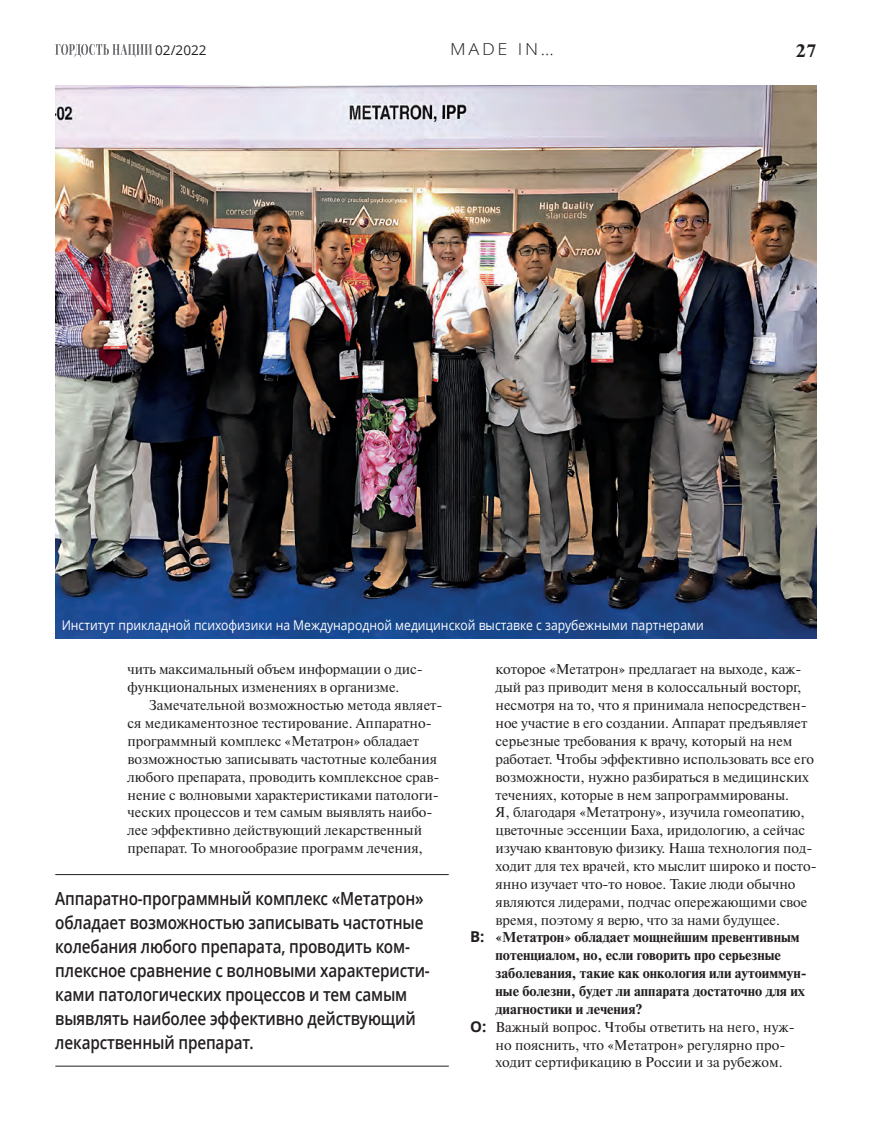
<style>
.page{position:relative;width:872px;height:1127px;background:#fff}
.page>*{position:absolute;margin:0;border:0;box-sizing:border-box;transform-origin:0 0}
.t1{font:600 18px/24px "Open Sans";letter-spacing:-.01em;color:#231f20;scale:.85 1}
.t2{font:700 18px "Newton C";color:#231f20;scale:1.1 1}
.t3{font:300 16.5px "Open Sans";letter-spacing:.15em;color:#231f20;scale:1.1 1}
.t4{font:14.25px/17.9px "Newton C";letter-spacing:-.005em;color:#231f20}
.t5{font:700 14.25px "Newton C";color:#231f20}
.t6{font:13.5px "Open Sans";color:#fff;scale:.9 1}
.t7{font:13.5px "Open Sans";color:#231f20}
.s1{font-family:"Open Sans";font-size:15px}
.s2{font-family:"Open Sans";font-weight:700;font-size:15px}
</style>
<div class="page">
<img style="left:55px;top:85px;width:761px;height:554px">
<hr style="left:55px;top:874px;width:394px;height:1px;background:#231f20">
<hr style="left:55px;top:1066px;width:394px;height:1px;background:#231f20">
<svg style="left:55px;top:44px;width:97px;height:13px"></svg>
<p class="t7" style="left:155px;top:40px;width:53px">02/2022</p>
<p class="t3" style="left:450px;top:38px;width:96px">MADE IN…</p>
<p class="t2" style="left:796px;top:40px;width:20px">27</p>
<p class="t6" style="left:62px;top:616px;width:715px">Институт прикладной психофизики на Международной медицинской выставке с зарубежными партнерами</p>
<p class="t4" style="left:128px;top:661px;width:297px">чить максимальный объем информации о дис&shy;функциональных изменениях в организме.</p>
<p class="t4" style="left:128px;top:696px;width:316px;text-indent:21px">Замечательной возможностью метода являет&shy;ся медикаментозное тестирование. Аппаратно&shy;программный комплекс «Метатрон» обладает возможностью записывать частотные колебания любого препарата, проводить комплексное срав&shy;нение с волновыми характеристиками патологи&shy;ческих процессов и тем самым выявлять наибо&shy;лее эффективно действующий лекарственный препарат. То многообразие программ лечения,</p>
<p class="t1" style="left:55px;top:886px;width:442px">Аппаратно-программный комплекс «Метатрон» обладает возможностью записывать частотные колебания любого препарата, проводить ком&shy;плексное сравнение с волновыми характеристи&shy;ками патологических процессов и тем самым выявлять наиболее эффективно действующий лекарственный препарат.</p>
<p class="t4" style="left:495px;top:661px;width:307px">которое «Метатрон» предлагает на выходе, каж-</p>
<p class="t4" style="left:495px;top:678px;width:307px">дый раз приводит меня в колоссальный восторг,</p>
<p class="t4" style="left:495px;top:696px;width:313px">несмотря на то, что я принимала непосредствен-</p>
<p class="t4" style="left:495px;top:714px;width:313px">ное участие в его создании. Аппарат предъявляет</p>
<p class="t4" style="left:495px;top:732px;width:298px">серьезные требования к врачу, который на нем</p>
<p class="t4" style="left:495px;top:750px;width:320px">работает. Чтобы эффективно использовать все его</p>
<p class="t4" style="left:495px;top:768px;width:315px">возможности, нужно разбираться в медицинских</p>
<p class="t4" style="left:495px;top:786px;width:295px">течениях, которые в нем запрограммированы.</p>
<p class="t4" style="left:495px;top:803px;width:311px">Я, благодаря «Метатрону», изучила гомеопатию,</p>
<p class="t4" style="left:495px;top:821px;width:311px">цветочные эссенции Баха, иридологию, а сейчас</p>
<p class="t4" style="left:495px;top:839px;width:318px">изучаю квантовую физику. Наша технология под-</p>
<p class="t4" style="left:495px;top:857px;width:323px">ходит для тех врачей, кто мыслит широко и посто-</p>
<p class="t4" style="left:495px;top:875px;width:301px">янно изучает что-то новое. Такие люди обычно</p>
<p class="t4" style="left:495px;top:893px;width:313px">являются лидерами, подчас опережающими свое</p>
<p class="t4" style="left:495px;top:911px;width:286px">время, поэтому я верю, что за нами будущее.</p>
<p class="t5" style="left:470px;top:929px;width:331px"><span class="s1">В:</span> «Метатрон» обладает мощнейшим превентивным</p>
<p class="t5" style="left:495px;top:947px;width:287px">потенциалом, но, если говорить про серьезные</p>
<p class="t5" style="left:495px;top:965px;width:313px">заболевания, такие как онкология или аутоиммун-</p>
<p class="t5" style="left:495px;top:983px;width:311px">ные болезни, будет ли аппарата достаточно для их</p>
<p class="t5" style="left:495px;top:1001px;width:149px">диагностики и лечения?</p>
<p class="t4" style="left:470px;top:1018px;width:326px"><span class="s2">О:</span> Важный вопрос. Чтобы ответить на него, нуж-</p>
<p class="t4" style="left:495px;top:1036px;width:291px">но пояснить, что «Метатрон» регулярно про-</p>
<p class="t4" style="left:495px;top:1053px;width:289px">ходит сертификацию в России и за рубежом.</p>
</div>
